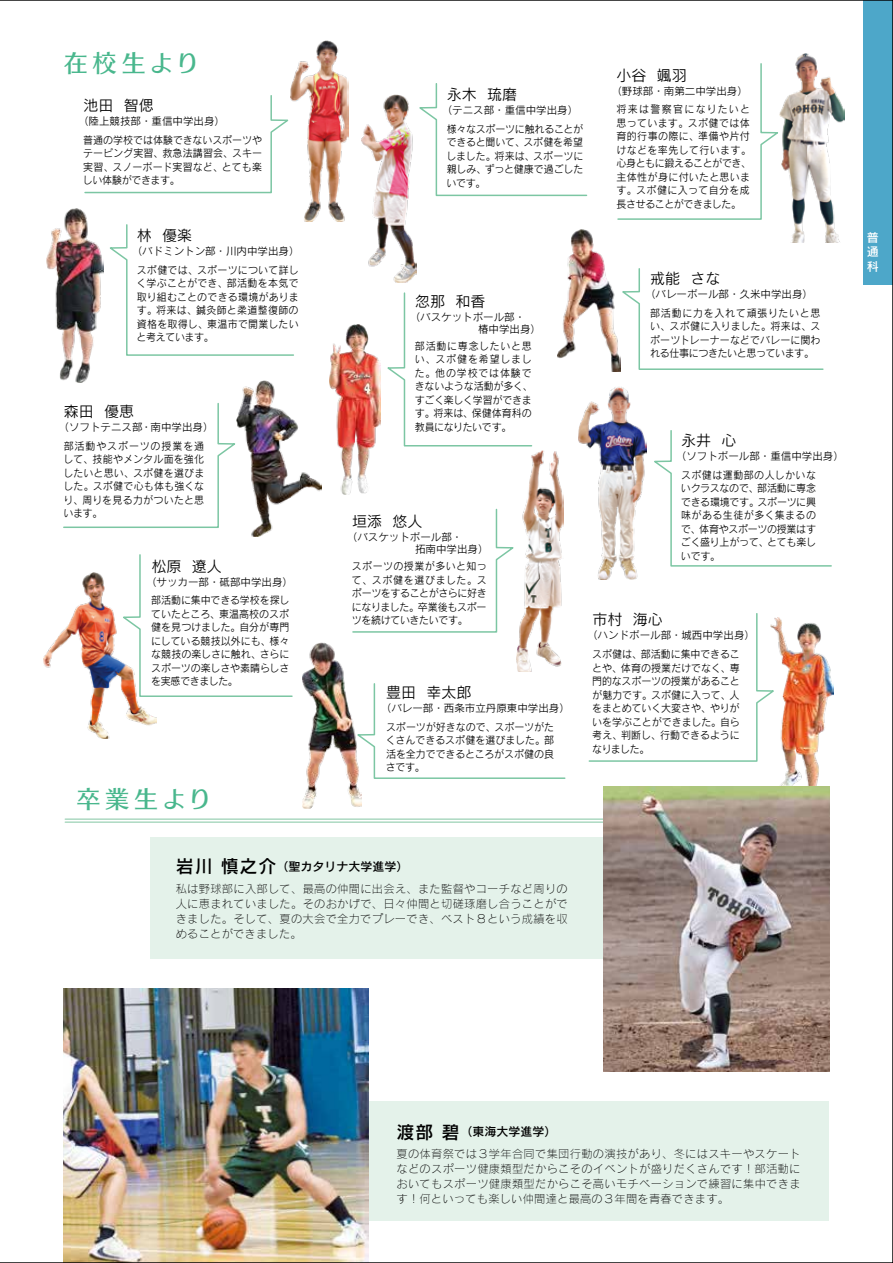
<style>
.page{position:relative;width:893px;height:1263px;background:#fff}
.page>*{position:absolute;margin:0;border:0;box-sizing:border-box;transform-origin:0 0}
.t1{font:24px "Skip Pro D";letter-spacing:.17em;color:#49b78d}
.t2{font:15px "Rodin Pro M";color:#000}
.t3{font:12px "Rodin Pro DB";color:#000}
.t4{font:12px/14.4px "Rodin Pro DB";color:#fff;text-align:justify}
.t5{font:11.25px/15px "Rodin Pro L";letter-spacing:.025em;color:#000;text-align:justify}
.t6{font:10.5px/13.5px "Rodin Pro M";color:#000;text-align:justify;scale:.95 1}
.t7{font:10.5px/12px "Rodin Pro M";color:#000}
.s1{font-size:18px}
</style>
<div class="page">
<img style="left:0;top:0;width:893px;height:1263px">
<h1 class="t1" style="left:64px;top:44px;width:137px">在校生より</h1>
<h2 class="t2" style="left:83px;top:95px;width:72px">池田 智偲</h2>
<p class="t7" style="left:78px;top:114px;width:148px">（陸上競技部・重信中学出身）</p>
<p class="t6" style="left:83px;top:132px;width:190px">普通の学校では体験できないスポーツやテーピング実習、救急法講習会、スキー実習、スノーボード実習など、とても楽しい体験ができます。</p>
<h2 class="t2" style="left:137px;top:225px;width:57px">林 優楽</h2>
<p class="t7" style="left:132px;top:245px;width:169px">（バドミントン部・川内中学出身）</p>
<p class="t6" style="left:137px;top:263px;width:172px">スポ健では、スポーツについて詳しく学ぶことができ、部活動を本気で取り組むことのできる環境があります。将来は、鍼灸師と柔道整復師の資格を取得し、東温市で開業したいと考えています。</p>
<h2 class="t2" style="left:64px;top:402px;width:72px">森田 優恵</h2>
<p class="t7" style="left:59px;top:421px;width:157px">（ソフトテニス部・南中学出身）</p>
<p class="t6" style="left:63px;top:439px;width:150px">部活動やスポーツの授業を通して、技能やメンタル面を強化したいと思い、スポ健を選びました。スポ健で心も体も強くなり、周りを見る力がついたと思います。</p>
<h2 class="t2" style="left:151px;top:556px;width:72px">松原 遼人</h2>
<p class="t7" style="left:146px;top:575px;width:148px">（サッカー部・砥部中学出身）</p>
<p class="t6" style="left:151px;top:593px;width:147px">部活動に集中できる学校を探していたところ、東温高校のスポ健を見つけました。自分が専門にしている競技以外にも、様々な競技の楽しさに触れ、さらにスポーツの楽しさや素晴らしさを実感できました。</p>
<h1 class="t1" style="left:77px;top:780px;width:137px">卒業生より</h1>
<h2 class="t2" style="left:447px;top:84px;width:72px">永木 琉磨</h2>
<p class="t7" style="left:442px;top:103px;width:138px">（テニス部・重信中学出身）</p>
<p class="t6" style="left:446px;top:121px;width:146px">様々なスポーツに触れることができると聞いて、スポ健を希望しました。将来は、スポーツに親しみ、ずっと健康で過ごしたいです。</p>
<h2 class="t2" style="left:617px;top:65px;width:72px">小谷 颯羽</h2>
<p class="t7" style="left:611px;top:84px;width:138px">（野球部・南第二中学出身）</p>
<p class="t6" style="left:616px;top:102px;width:143px">将来は警察官になりたいと思っています。スポ健では体育的行事の際に、準備や片付けなどを率先して行います。心身ともに鍛えることができ、主体性が身に付いたと思います。スポ健に入って自分を成長させることができました。</p>
<h2 class="t2" style="left:650px;top:269px;width:72px">戒能 さな</h2>
<p class="t7" style="left:645px;top:288px;width:169px">（バレーボール部・久米中学出身）</p>
<h2 class="t2" style="left:415px;top:291px;width:72px">忽那 和香</h2>
<p class="t7" style="left:415px;top:311px;width:127px;text-indent:-5px">（バスケットボール部・<br>　　　　　　椿中学出身）</p>
<p class="t6" style="left:650px;top:306px;width:181px">部活動に力を入れて頑張りたいと思い、スポ健に入りました。将来は、スポーツトレーナーなどでバレーに関われる仕事につきたいと思っています。</p>
<p class="t6" style="left:415px;top:339px;width:126px">部活動に専念したいと思い、スポ健を希望しました。他の学校では体験できないような活動が多く、すごく楽しく学習ができます。将来は、保健体育科の教員になりたいです。</p>
<h2 class="t2" style="left:681px;top:431px;width:57px">永井 心</h2>
<p class="t7" style="left:676px;top:450px;width:170px">（ソフトボール部・重信中学出身）</p>
<h2 class="t2" style="left:352px;top:511px;width:72px">垣添 悠人</h2>
<p class="t7" style="left:352px;top:530px;width:138px;text-indent:-5px">（バスケットボール部・<br>　　　　　　拓南中学出身）</p>
<p class="t6" style="left:352px;top:559px;width:143px">スポーツの授業が多いと知って、スポ健を選びました。スポーツをすることがさらに好きになりました。卒業後もスポーツを続けていきたいです。</p>
<h2 class="t2" style="left:386px;top:682px;width:87px">豊田 幸太郎</h2>
<p class="t7" style="left:381px;top:701px;width:191px">（バレー部・西条市立丹原東中学出身）</p>
<p class="t6" style="left:386px;top:719px;width:179px">スポーツが好きなので、スポーツがたくさんできるスポ健を選びました。部活を全力でできるところがスポ健の良さです。</p>
<p class="t6" style="left:681px;top:468px;width:144px">スポ健は運動部の人しかいないクラスなので、部活動に専念できる環境です。スポーツに興味がある生徒が多く集まるので、体育やスポーツの授業はすごく盛り上がって、とても楽しいです。</p>
<h2 class="t2" style="left:592px;top:610px;width:72px">市村 海心</h2>
<p class="t7" style="left:587px;top:629px;width:169px">（ハンドボール部・城西中学出身）</p>
<p class="t6" style="left:592px;top:647px;width:157px">スポ健は、部活動に集中できることや、体育の授業だけでなく、専門的なスポーツの授業があることが魅力です。スポ健に入って、人をまとめていく大変さや、やりがいを学ぶことができました。自ら考え、判断し、行動できるようになりました。</p>
<p class="t3" style="left:176px;top:859px;width:234px"><span class="s1">岩川 慎之介</span>（聖カタリナ大学進学）</p>
<p class="t5" style="left:176px;top:881px;width:394px">私は野球部に入部して、最高の仲間に出会え、また監督やコーチなど周りの人に恵まれていました。そのおかげで、日々仲間と切磋琢磨し合うことができました。そして、夏の大会で全力でプレーでき、ベスト８という成績を収めることができました。</p>
<p class="t4" style="left:867px;top:230px;width:13px">普通科</p>
<p class="t3" style="left:396px;top:1124px;width:161px"><span class="s1">渡部 碧</span>（東海大学進学）</p>
<p class="t5" style="left:396px;top:1146px;width:406px">夏の体育祭では３学年合同で集団行動の演技があり、冬にはスキーやスケートなどのスポーツ健康類型だからこそのイベントが盛りだくさんです！部活動においてもスポーツ健康類型だからこそ高いモチベーションで練習に集中できます！何といっても楽しい仲間達と最高の３年間を青春できます。</p>
</div>
